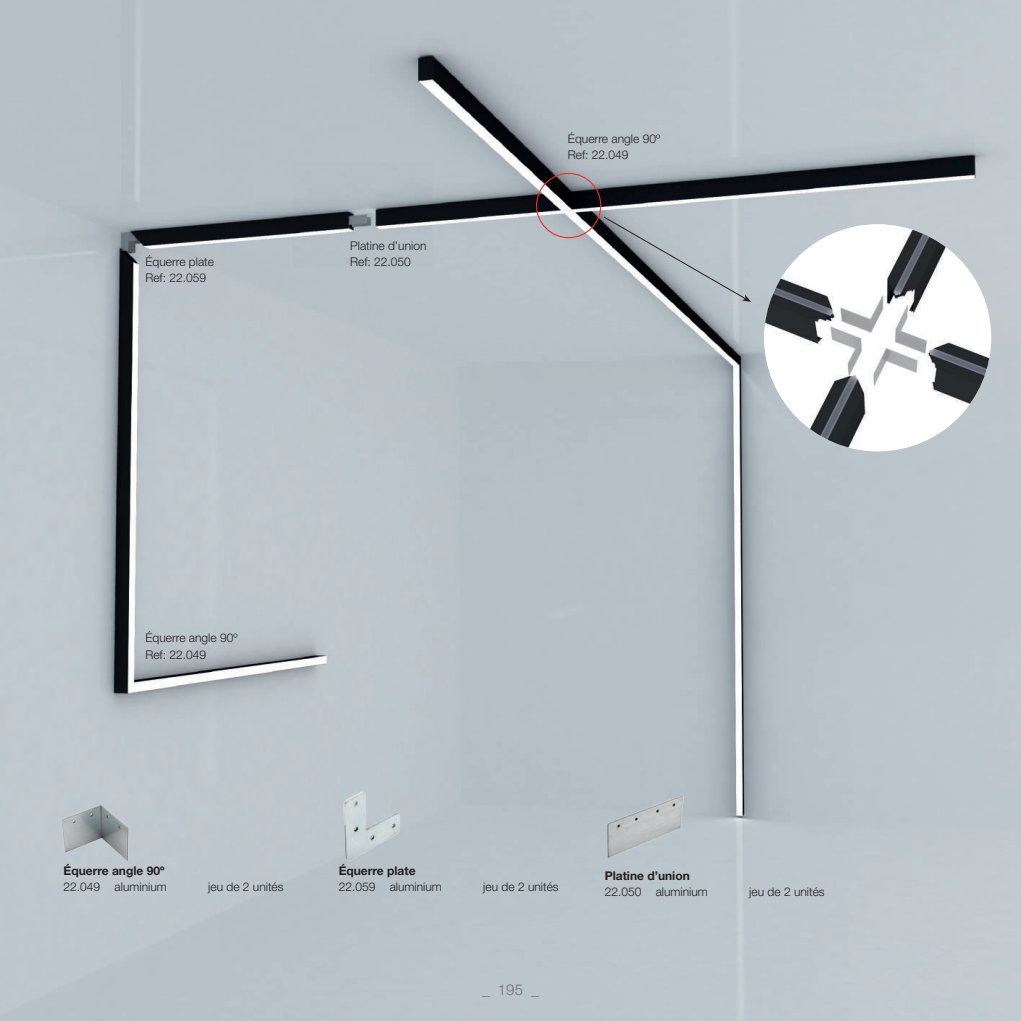
<style>
.page{position:relative;width:1021px;height:1021px;background:#fff}
.page>*{position:absolute;margin:0;border:0;box-sizing:border-box;transform-origin:0 0}
.t1{font:300 15px "Helvetica Neue LT Std";color:#6f7073}
.t2{font:300 12px/16.5px "Helvetica Neue LT Std";color:#231f20}
.t3{font:700 12px "Helvetica Neue LT Std";color:#231f20}
</style>
<div class="page">
<img style="left:0;top:0;width:1px;height:340px">
<img style="left:1px;top:0;width:1019px;height:1020px">
<img style="left:764px;top:224px;width:227px;height:227px;border-radius:113px">
<div style="left:536px;top:173px;width:65px;height:65px;border:1px solid #ee2e22;border-radius:50%"></div>
<img style="left:606px;top:794px;width:78px;height:64px">
<img style="left:60px;top:803px;width:71px;height:60px">
<img style="left:342px;top:790px;width:59px;height:71px">
<svg style="left:603px;top:217px;width:148px;height:85px;background:#a5adb3"></svg>
<p class="t2" style="left:145px;top:253px;width:70px">Équerre plate<br>Ref: 22.059</p>
<p class="t2" style="left:350px;top:237px;width:78px">Platine d’union<br>Ref: 22.050</p>
<p class="t2" style="left:568px;top:130px;width:94px">Équerre angle 90º<br>Ref: 22.049</p>
<p class="t2" style="left:145px;top:629px;width:94px">Équerre angle 90º<br>Ref: 22.049</p>
<p class="t3" style="left:64px;top:862px;width:102px">Équerre angle 90º</p>
<p class="t2" style="left:64px;top:878px;width:105px">22.049 aluminium</p>
<p class="t2" style="left:208px;top:878px;width:77px">jeu de 2 unités</p>
<p class="t3" style="left:338px;top:862px;width:78px">Équerre plate</p>
<p class="t2" style="left:338px;top:878px;width:105px">22.059 aluminium</p>
<p class="t2" style="left:483px;top:878px;width:77px">jeu de 2 unités</p>
<p class="t1" style="left:482px;top:980px;width:58px">_ 195 _</p>
<p class="t3" style="left:604px;top:867px;width:87px">Platine d’union</p>
<p class="t2" style="left:604px;top:883px;width:105px">22.050 aluminium</p>
<p class="t2" style="left:749px;top:883px;width:77px">jeu de 2 unités</p>
</div>
